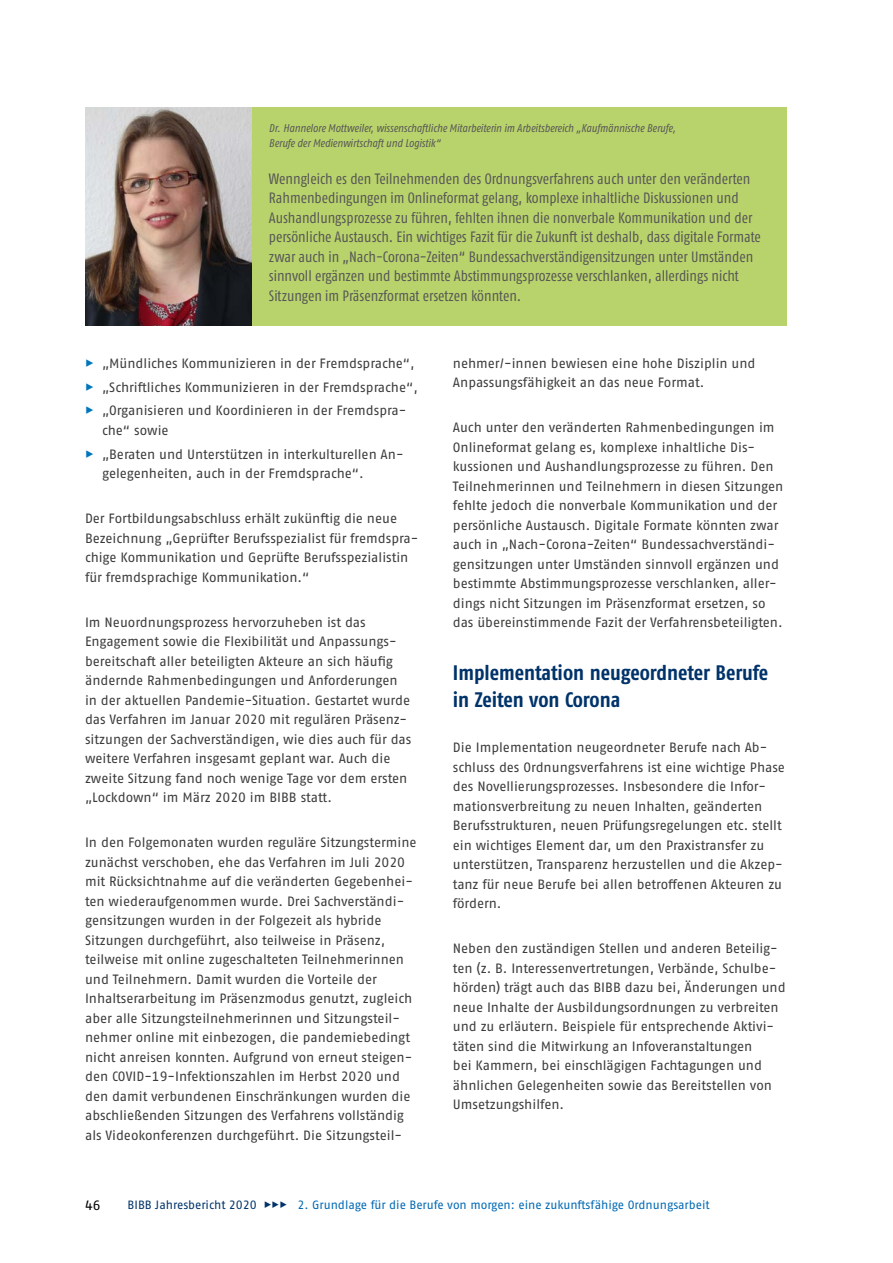
<style>
.page{position:relative;width:893px;height:1263px;background:#fff}
.page>*{position:absolute;margin:0;border:0;box-sizing:border-box;transform-origin:0 0}
.id498{font:700 condensed 21px/27px "Fago Pro";color:#00336a}
.id568{font:condensed 15px/19.5px "Fago Pro";color:#575756}
.id501{font:13.5px/19.5px "Fago Pro";letter-spacing:-.005em;color:#3c3c3b}
.id528{font:13.5px/19.5px "Fago Pro";letter-spacing:-.005em;color:#3c3c3b}
.t1{font:13.5px "Fago Pro";color:#000}
.t2{font:12px "Fago Pro";letter-spacing:-.005em;color:#0069b4}
.id567{font:italic condensed 11.25px/15px "Fago Pro";color:#575756}
.s1{color:#0075bc}
.s2{color:#00336a}
</style>
<div class="page">
<img style="left:85px;top:107px;width:167px;height:218px">
<div style="left:252px;top:106px;width:535px;height:219px;background:#b9d36c"></div>
<div style="left:62px;top:72px;width:752px;height:35px;background:#fff"></div>
<p class="id567" style="left:269px;top:121px;width:408px">Dr. Hannelore Mottweiler, wissenschaftliche Mitarbeiterin im Arbeitsbereich „Kaufmännische Berufe,<br>Berufe der Medienwirtschaft und Logistik“</p>
<p class="id568" style="left:269px;top:169px;width:493px">Wenngleich es den Teilnehmenden des Ordnungsverfahrens auch unter den veränderten Rahmenbedingungen im Onlineformat gelang, komplexe inhaltliche Diskussionen und Aushandlungsprozesse zu führen, fehlten ihnen die nonverbale Kommunikation und der persönliche Austausch. Ein wichtiges Fazit für die Zukunft ist deshalb, dass digitale Formate zwar auch in „Nach-Corona-Zeiten“ Bundessachverständigensitzungen unter Umständen sinnvoll ergänzen und bestimmte Abstimmungsprozesse verschlanken, allerdings nicht Sitzungen im Präsenzformat ersetzen könnten.</p>
<p class="id528" style="left:85px;top:353px;width:331px"><span class="s1">▶</span> „Mündliches Kommunizieren in der Fremdsprache“,</p>
<p class="id528" style="left:85px;top:377px;width:334px"><span class="s1">▶</span> „Schriftliches Kommunizieren in der Fremdsprache“,</p>
<p class="id528" style="left:102px;top:401px;width:306px;text-indent:-17px"><span class="s1">▶</span> „Organisieren und Koordinieren in der Fremdspra&shy;che“ sowie</p>
<p class="id528" style="left:102px;top:444px;width:303px;text-indent:-17px"><span class="s1">▶</span> „Beraten und Unterstützen in interkulturellen An&shy;gelegenheiten, auch in der Fremdsprache“.</p>
<p class="id501" style="left:85px;top:509px;width:335px">Der Fortbildungsabschluss erhält zukünftig die neue Bezeichnung „Geprüfter Berufsspezialist für fremdspra&shy;chige Kommunikation und Geprüfte Berufsspezialistin für fremdsprachige Kommunikation.“</p>
<p class="id501" style="left:85px;top:612px;width:328px">Im Neuordnungsprozess hervorzuheben ist das Engagement sowie die Flexibilität und Anpassungs&shy;bereitschaft aller beteiligten Akteure an sich häufig ändernde Rahmenbedingungen und Anforderungen in der aktuellen Pandemie-Situation. Gestartet wurde das Verfahren im Januar 2020 mit regulären Präsenz&shy;sitzungen der Sachverständigen, wie dies auch für das weitere Verfahren insgesamt geplant war. Auch die zweite Sitzung fand noch wenige Tage vor dem ersten „Lockdown“ im März 2020 im BIBB statt.</p>
<p class="id501" style="left:85px;top:833px;width:333px">In den Folgemonaten wurden reguläre Sitzungstermine zunächst verschoben, ehe das Verfahren im Juli 2020 mit Rücksichtnahme auf die veränderten Gegebenhei&shy;ten wiederaufgenommen wurde. Drei Sachverständi&shy;gensitzungen wurden in der Folgezeit als hybride Sitzungen durchgeführt, also teilweise in Präsenz, teilweise mit online zugeschalteten Teilnehmerinnen und Teilnehmern. Damit wurden die Vorteile der Inhaltserarbeitung im Präsenzmodus genutzt, zugleich aber alle Sitzungsteilnehmerinnen und Sitzungsteil&shy;nehmer online mit einbezogen, die pandemiebedingt nicht anreisen konnten. Aufgrund von erneut steigen&shy;den COVID-19-Infektionszahlen im Herbst 2020 und den damit verbundenen Einschränkungen wurden die abschließenden Sitzungen des Verfahrens vollständig als Videokonferenzen durchgeführt. Die Sitzungsteil-</p>
<p class="id501" style="left:453px;top:353px;width:304px">nehmer/-innen bewiesen eine hohe Disziplin und<br>Anpassungsfähigkeit an das neue Format.</p>
<p class="id501" style="left:453px;top:418px;width:332px">Auch unter den veränderten Rahmenbedingungen im Onlineformat gelang es, komplexe inhaltliche Dis&shy;kussionen und Aushandlungsprozesse zu führen. Den Teilnehmerinnen und Teilnehmern in diesen Sitzungen fehlte jedoch die nonverbale Kommunikation und der persönliche Austausch. Digitale Formate könnten zwar auch in „Nach-Corona-Zeiten“ Bundessachverständi&shy;gensitzungen unter Umständen sinnvoll ergänzen und bestimmte Abstimmungsprozesse verschlanken, aller&shy;dings nicht Sitzungen im Präsenzformat ersetzen, so das übereinstimmende Fazit der Verfahrensbeteiligten.</p>
<h2 class="id498" style="left:453px;top:659px;width:317px">Implementation neugeordneter Berufe in Zeiten von Corona</h2>
<p class="id501" style="left:453px;top:737px;width:334px">Die Implementation neugeordneter Berufe nach Ab&shy;schluss des Ordnungsverfahrens ist eine wichtige Phase des Novellierungsprozesses. Insbesondere die Infor&shy;mationsverbreitung zu neuen Inhalten, geänderten Berufsstrukturen, neuen Prüfungsregelungen etc. stellt ein wichtiges Element dar, um den Praxistransfer zu unterstützen, Transparenz herzustellen und die Akzep&shy;tanz für neue Berufe bei allen betroffenen Akteuren zu fördern.</p>
<p class="id501" style="left:453px;top:938px;width:334px">Neben den zuständigen Stellen und anderen Beteilig&shy;ten (z. B. Interessenvertretungen, Verbände, Schulbe&shy;hörden) trägt auch das BIBB dazu bei, Änderungen und neue Inhalte der Ausbildungsordnungen zu verbreiten und zu erläutern. Beispiele für entsprechende Aktivi&shy;täten sind die Mitwirkung an Infoveranstaltungen<br>bei Kammern, bei einschlägigen Fachtagungen und ähnlichen Gelegenheiten sowie das Bereitstellen von Umsetzungshilfen.</p>
<p class="t1" style="left:85px;top:1197px;width:17px">46</p>
<p class="t2" style="left:128px;top:1198px;width:584px"><span class="s2">BIBB Jahresbericht 2020 ▶▶▶</span> 2. Grundlage für die Berufe von morgen: eine zukunftsfähige Ordnungsarbeit</p>
</div>
